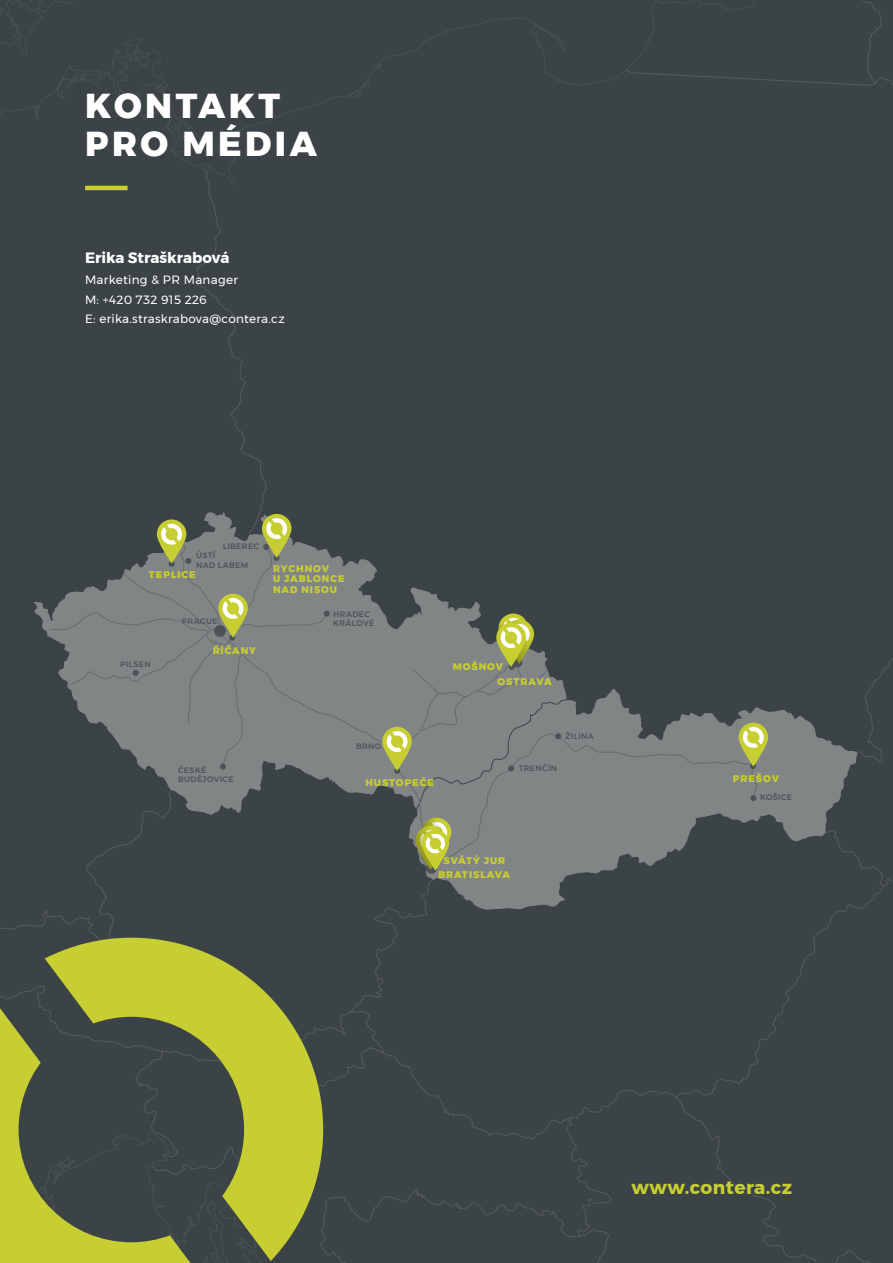
<style>
.page{position:relative;width:893px;height:1263px;background:#fff}
.page>*{position:absolute;margin:0;border:0;box-sizing:border-box;transform-origin:0 0}
.t1{font:800 34.5px/37.5px "Montserrat";letter-spacing:.1em;color:#fff}
.t2{font:700 18.6px "Montserrat";letter-spacing:.025em;color:#c7ce31}
.t3{font:700 15px "Montserrat";letter-spacing:-.005em;color:#fff}
.t4{font:12px/19.5px "Montserrat";letter-spacing:.025em;color:#fff}
.t5{font:800 9.6px/10.2px "Montserrat";letter-spacing:.1em;color:#c7ce31}
.t6{font:500 7.95px/9px "Montserrat";letter-spacing:.05em;color:#4c5356}
</style>
<div class="page">
<div style="left:626px;top:0;width:267px;height:1263px;background:#3b4346"></div>
<div style="left:676px;top:847px;width:217px;height:416px;background:#3b4346"></div>
<div style="left:266px;top:18px;width:627px;height:745px;background:#3b4346"></div>
<div style="left:730px;top:0;width:163px;height:147px;background:#3b4346"></div>
<div style="left:434px;top:813px;width:450px;height:326px;background:#3b4346"></div>
<div style="left:0;top:55px;width:266px;height:705px;background:#3b4346"></div>
<div style="left:0;top:0;width:277px;height:55px;background:#3b4346"></div>
<div style="left:218px;top:1047px;width:393px;height:216px;background:#3b4346"></div>
<div style="left:320px;top:1189px;width:308px;height:74px;background:#3b4346"></div>
<div style="left:0;top:760px;width:434px;height:307px;background:#3b4346"></div>
<svg style="left:33px;top:511px;width:534px;height:304px;background:#474e51"></svg>
<svg style="left:409px;top:688px;width:449px;height:222px;background:#545b5d"></svg>
<svg style="left:330px;top:543px;width:194px;height:203px;background:#626769"></svg>
<svg style="left:390px;top:733px;width:367px;height:137px;background:#74787a"></svg>
<svg style="left:394px;top:771px;width:6px;height:3px"></svg>
<svg style="left:750px;top:766px;width:6px;height:3px"></svg>
<svg style="left:426px;top:863px;width:11px;height:11px"></svg>
<svg style="left:750px;top:795px;width:6px;height:6px"></svg>
<svg style="left:382px;top:727px;width:30px;height:44px"></svg>
<svg style="left:387px;top:731px;width:21px;height:21px"></svg>
<div style="left:262px;top:514px;width:30px;height:44px;background:#c7ce31;border-radius:15px"></div>
<svg style="left:49px;top:518px;width:281px;height:252px;background:#757976"></svg>
<svg style="left:738px;top:723px;width:30px;height:43px"></svg>
<svg style="left:743px;top:727px;width:21px;height:21px"></svg>
<svg style="left:422px;top:818px;width:29px;height:44px"></svg>
<svg style="left:498px;top:613px;width:30px;height:44px"></svg>
<svg style="left:414px;top:618px;width:154px;height:193px;background:#7f827e"></svg>
<svg style="left:416px;top:826px;width:29px;height:44px"></svg>
<svg style="left:422px;top:830px;width:27px;height:41px"></svg>
<svg style="left:420px;top:822px;width:27px;height:31px"></svg>
<hr style="left:85px;top:186px;width:43px;height:4px;background:#c7ce31">
<svg style="left:45px;top:938px;width:278px;height:323px;background:#969d38"></svg>
<svg style="left:0;top:998px;width:218px;height:265px;background:#606840"></svg>
<h1 class="t1" style="left:85px;top:88px;width:233px">KONTAKT<br>PRO MÉDIA</h1>
<h3 class="t3" style="left:85px;top:246px;width:146px">Erika Straškrabová</h3>
<p class="t4" style="left:85px;top:270px;width:201px">Marketing &amp; PR Manager<br>M: +420 732 915 226<br>E: erika.straskrabova@contera.cz</p>
<p class="t6" style="left:223px;top:541px;width:38px">LIBEREC</p>
<p class="t6" style="left:196px;top:551px;width:54px">ÚSTÍ<br>NAD LABEM</p>
<p class="t5" style="left:149px;top:569px;width:48px">TEPLICE</p>
<p class="t6" style="left:182px;top:616px;width:38px">PRAGUE</p>
<p class="t6" style="left:120px;top:659px;width:32px">PILSEN</p>
<p class="t5" style="left:213px;top:646px;width:45px">ŘÍČANY</p>
<p class="t5" style="left:273px;top:564px;width:73px">RYCHNOV<br>U JABLONCE<br>NAD NISOU</p>
<p class="t6" style="left:333px;top:609px;width:43px">HRADEC<br>KRÁLOVÉ</p>
<p class="t6" style="left:178px;top:766px;width:57px">ČESKÉ<br>BUDĚJOVICE</p>
<p class="t6" style="left:356px;top:742px;width:27px">BRNO</p>
<p class="t5" style="left:365px;top:777px;width:70px">HUSTOPEČE</p>
<p class="t5" style="left:453px;top:661px;width:52px">MOŠNOV</p>
<p class="t5" style="left:498px;top:676px;width:56px">OSTRAVA</p>
<p class="t6" style="left:565px;top:731px;width:30px">ŽILINA</p>
<p class="t6" style="left:519px;top:763px;width:40px">TRENČÍN</p>
<p class="t5" style="left:438px;top:854px;width:73px;line-height:13.5px;text-align:center">SVÄTÝ JUR<br>BRATISLAVA</p>
<p class="t5" style="left:733px;top:773px;width:48px">PREŠOV</p>
<p class="t6" style="left:760px;top:793px;width:34px">KOŠICE</p>
<h2 class="t2" style="left:631px;top:1172px;width:162px">www.contera.cz</h2>
</div>
